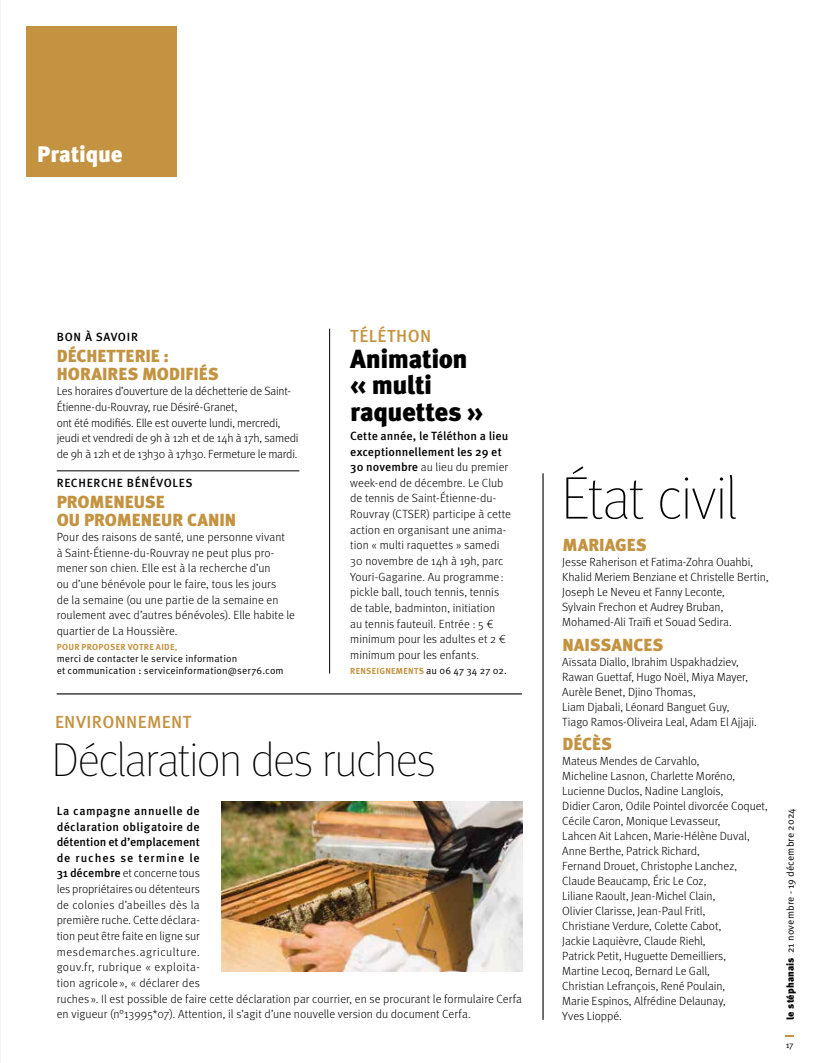
<style>
.page{position:relative;width:815px;height:1063px;background:#fff}
.page>*{position:absolute;margin:0;border:0;box-sizing:border-box;transform-origin:0 0}
.t1{font:100 60px "Meta Pro";letter-spacing:-.025em;color:#000}
.t2{font:100 47.5px "Meta Pro";letter-spacing:-.03em;color:#000}
.t3{font:900 26.25px/26.2px "Meta Pro";letter-spacing:-.02em;color:#000}
.t4{font:900 22.5px "Meta Pro";letter-spacing:-.01em;color:#fff}
.t5{font:900 17.5px/17.5px "Meta Pro";color:#c49341}
.t6{font:500 17.5px "Meta Pro";letter-spacing:.02em;color:#c49341}
.t7{font:300 11.88px/15.6px "Meta Pro";color:#000}
.t8{font:500 11.88px "Meta Pro";letter-spacing:.06em;color:#000}
.t9{font:10px/11.9px "Meta Pro Norm";letter-spacing:.01em;color:#000}
.t10{font:700 8.75px "Meta Pro";letter-spacing:.035em;color:#c49341}
.t11{font:8.75px "Meta Pro Norm";color:#000}
.s1{font-weight:500}
.s2{font-family:"Meta Pro Norm";font-weight:400;font-size:10px;color:#000}
.s3{font-family:"Meta Pro";font-weight:900}
</style>
<div class="page">
<svg style="left:785px;top:1035px;width:8px;height:2px"></svg>
<hr style="left:542px;top:473px;width:2px;height:547px;background:#000">
<div style="left:27px;top:27px;width:150px;height:150px;background:#c49341"></div>
<img style="left:221px;top:801px;width:301px;height:171px">
<hr style="left:57px;top:693px;width:465px;height:1px;background:#000">
<hr style="left:329px;top:329px;width:1px;height:345px;background:#000">
<hr style="left:57px;top:471px;width:242px;height:1px;background:#000">
<h3 class="t4" style="left:37px;top:137px;width:87px">Pratique</h3>
<p class="t8" style="left:57px;top:328px;width:83px">BON À SAVOIR</p>
<h3 class="t5" style="left:57px;top:346px;width:164px">DÉCHETTERIE :<br>HORAIRES MODIFIÉS</h3>
<p class="t7" style="left:57px;top:383px;width:244px">Les horaires d’ouverture de la déchetterie de Saint-Étienne-du-Rouvray, rue Désiré-Granet,<br>ont été modifiés. Elle est ouverte lundi, mercredi, jeudi et vendredi de 9h à 12h et de 14h à 17h, samedi de 9h à 12h et de 13h30 à 17h30. Fermeture le mardi.</p>
<p class="t8" style="left:57px;top:474px;width:137px">RECHERCHE BÉNÉVOLES</p>
<h3 class="t5" style="left:57px;top:492px;width:181px">PROMENEUSE<br>OU PROMENEUR CANIN</h3>
<p class="t7" style="left:57px;top:529px;width:240px">Pour des raisons de santé, une personne vivant<br>à Saint-Étienne-du-Rouvray ne peut plus pro&shy;mener son chien. Elle est à la recherche d’un<br>ou d’une bénévole pour le faire, tous les jours<br>de la semaine (ou une partie de la semaine en roulement avec d’autres bénévoles). Elle habite le quartier de La Houssière.</p>
<p class="t10" style="left:57px;top:640px;width:122px">POUR PROPOSER VOTRE AIDE,</p>
<p class="t9" style="left:57px;top:652px;width:229px">merci de contacter le service information<br>et communication : serviceinformation@ser76.com</p>
<h3 class="t6" style="left:350px;top:322px;width:82px">TÉLÉTHON</h3>
<h3 class="t3" style="left:350px;top:345px;width:135px">Animation « multi raquettes »</h3>
<p class="t7" style="left:350px;top:427px;width:162px"><span class="s1">Cette année, le Téléthon a lieu exceptionnellement les 29 et<br>30 novembre</span> au lieu du premier week-end de décembre. Le Club de tennis de Saint-Étienne-du-<br>Rouvray (CTSER) participe à cette action en organisant une anima&shy;tion « multi raquettes » samedi<br>30 novembre de 14h à 19h, parc<br>Youri-Gagarine. Au programme : pickle ball, touch tennis, tennis de table, badminton, initiation<br>au tennis fauteuil. Entrée : 5 € minimum pour les adultes et 2 € minimum pour les enfants.</p>
<p class="t10" style="left:350px;top:664px;width:158px">RENSEIGNEMENTS <span class="s2">au 06 47 34 27 02.</span></p>
<h3 class="t6" style="left:55px;top:708px;width:138px">ENVIRONNEMENT</h3>
<h2 class="t2" style="left:51px;top:726px;width:386px">Déclaration des ruches</h2>
<p class="t7" style="left:57px;top:802px;width:467px"><span class="s1">La campagne annuelle de<br>déclaration obligatoire de<br>détention et d’emplacement<br>de ruches se termine le<br>31 décembre</span> et concerne tous<br>les propriétaires ou détenteurs<br>de colonies d’abeilles dès la<br>première ruche. Cette déclara-<br>tion peut être faite en ligne sur<br>mesdemarches.agriculture.<br>gouv.fr, rubrique « exploita-<br>tion agricole », « déclarer des<br>ruches ». Il est possible de faire cette déclaration par courrier, en se procurant le formulaire Cerfa en vigueur (n°13995*07). Attention, il s’agit d’une nouvelle version du document Cerfa.</p>
<h1 class="t1" style="left:561px;top:457px;width:178px">État civil</h1>
<h3 class="t5" style="left:562px;top:536px;width:86px">MARIAGES</h3>
<p class="t7" style="left:562px;top:554px;width:208px;line-height:15px">Jesse Raherison et Fatima-Zohra Ouahbi, Khalid Meriem Benziane et Christelle Bertin, Joseph Le Neveu et Fanny Leconte,<br>Sylvain Frechon et Audrey Bruban, Mohamed-Ali Traïfi et Souad Sedira.</p>
<h3 class="t5" style="left:562px;top:635px;width:102px">NAISSANCES</h3>
<p class="t7" style="left:562px;top:654px;width:196px;line-height:15px">Aïssata Diallo, Ibrahim Uspakhadziev, Rawan Guettaf, Hugo Noël, Miya Mayer, Aurèle Benet, Djino Thomas,<br>Liam Djabali, Léonard Banguet Guy, Tiago Ramos-Oliveira Leal, Adam El Ajjaji.</p>
<h3 class="t5" style="left:562px;top:735px;width:51px">DÉCÈS</h3>
<p class="t7" style="left:562px;top:753px;width:207px;line-height:15px">Mateus Mendes de Carvahlo,<br>Micheline Lasnon, Charlette Moréno, Lucienne Duclos, Nadine Langlois,<br>Didier Caron, Odile Pointel divorcée Coquet, Cécile Caron, Monique Levasseur,<br>Lahcen Ait Lahcen, Marie-Hélène Duval, Anne Berthe, Patrick Richard,<br>Fernand Drouet, Christophe Lanchez, Claude Beaucamp, Éric Le Coz,<br>Liliane Raoult, Jean-Michel Clain,<br>Olivier Clarisse, Jean-Paul Fritl,<br>Christiane Verdure, Colette Cabot,<br>Jackie Laquièvre, Claude Riehl,<br>Patrick Petit, Huguette Demeilliers,<br>Martine Lecoq, Bernard Le Gall,<br>Christian Lefrançois, René Poulain,<br>Marie Espinos, Alfrédine Delaunay,<br>Yves Lioppé.</p>
<p class="t9" style="left:784px;top:1020px;width:214px;rotate:-90deg"><span class="s3">le stéphanais</span> 21 novembre - 19 décembre 2024</p>
<p class="t11" style="left:786px;top:1039px;width:10px">17</p>
</div>
